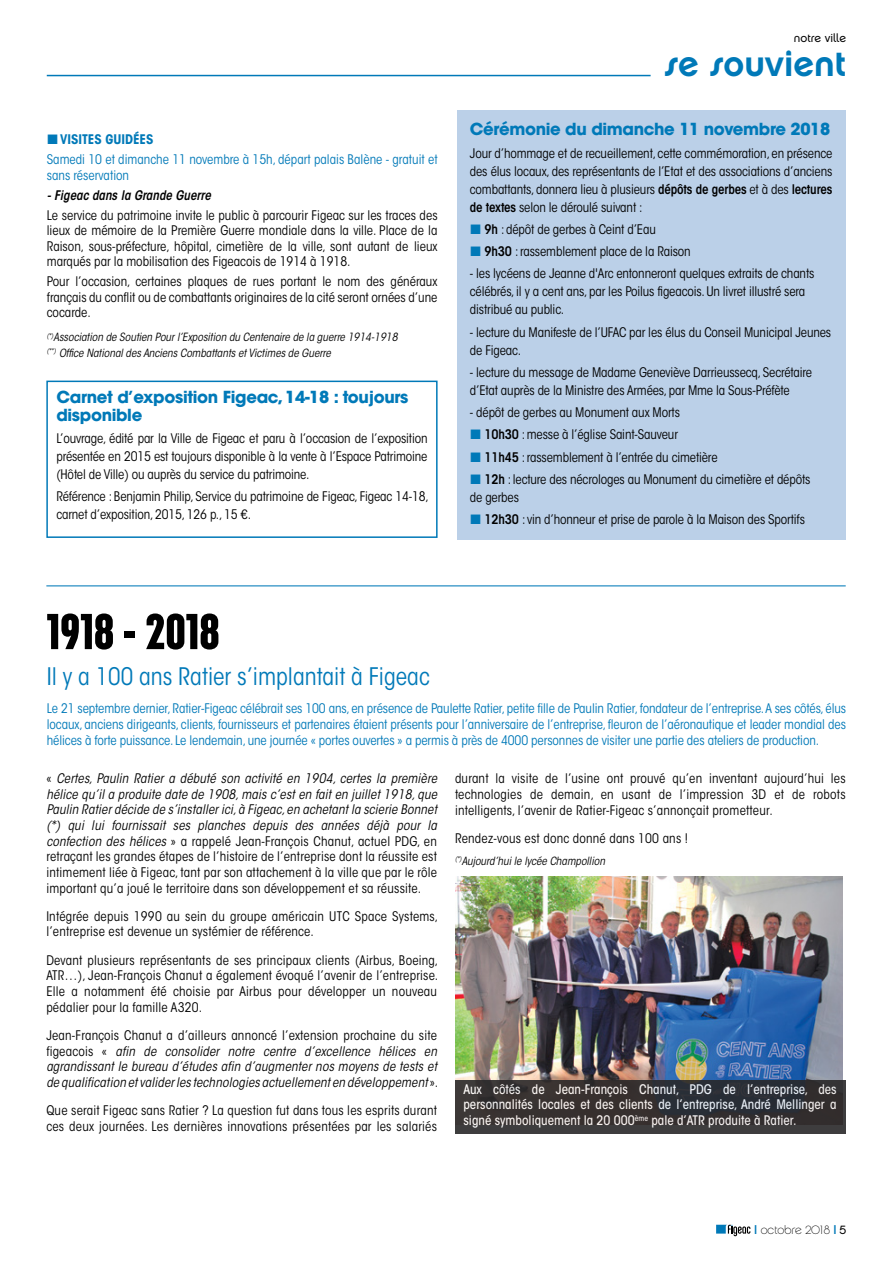
<style>
.page{position:relative;width:893px;height:1263px;background:#fff}
.page>*{position:absolute;margin:0;border:0;box-sizing:border-box;transform-origin:0 0}
.t1{font:54px "Chalet Comprime Hong Kong Seventy";color:#000}
.t2{font:36px "Chalet New York Nineteen Seventy";color:#0079b8}
.t3{font:condensed 24px "ITC Avant Garde Std";color:#0079b8}
.t4{font:700 16.5px/18px "ITC Avant Garde Std";letter-spacing:-.02em;color:#0079b8}
.t5{font:condensed 13.2px/18px "ITC Avant Garde Std";letter-spacing:-.01em;color:#000}
.t6{font:italic condensed 13.2px/15.6px "ITC Avant Garde Std";letter-spacing:.015em;color:#000;text-align:justify}
.t7{font:condensed 13.2px/15.6px "ITC Avant Garde Std";color:#0079b8;text-align:justify}
.t8{font:condensed 13.2px/15.6px "ITC Avant Garde Std";letter-spacing:.015em;color:#000}
.t9{font:500 condensed 13.2px/15.6px "ITC Avant Garde Std";color:#fff;text-align:justify}
.t10{font:italic 600 condensed 13.2px "ITC Avant Garde Std";color:#000}
.t11{font:700 condensed 13.2px "ITC Avant Garde Std";color:#0079b8}
.t12{font:12px "Chalet Paris Nineteen Seventy";color:#000}
.t13{font:11.7px "Chalet London Nineteen Seventy";letter-spacing:-.005em;color:#000}
.t14{font:italic condensed 11.25px/15.6px "ITC Avant Garde Std";color:#000}
.s1{font-weight:600}
.s2{font-style:normal}
.s3{font-family:"ITC Avant Garde Std";font-weight:500;color:#0079b8}
.s4{font-family:"Chalet London Nineteen Seventy"}
</style>
<div class="page">
<svg style="left:716px;top:1225px;width:34px;height:11px"></svg>
<div style="left:46px;top:381px;width:392px;height:157px;border:2px solid #0079b8"></div>
<hr style="left:47px;top:75px;width:604px;height:1px;background:#0079b8">
<img style="left:455px;top:876px;width:387px;height:204px">
<div style="left:455px;top:1080px;width:390px;height:53px;background:linear-gradient(to bottom,#2e2d31,#393535)"></div>
<hr style="left:46px;top:585px;width:800px;height:1px;background:#0079b8">
<div style="left:457px;top:110px;width:388px;height:430px;background:#bbd0e8"></div>
<p class="t13" style="left:794px;top:31px;width:54px">notre ville</p>
<p class="t11" style="left:60px;top:131px;width:95px">VISITES GUIDéES</p>
<p class="t7" style="left:47px;top:152px;width:392px">Samedi 10 et dimanche 11 novembre à 15h, départ palais Balène - gratuit et sans réservation</p>
<p class="t10" style="left:47px;top:187px;width:166px">- Figeac dans la Grande Guerre</p>
<p class="t5" style="left:47px;top:207px;width:392px;line-height:15.6px;text-align:justify">Le service du patrimoine invite le public à parcourir Figeac sur les traces des lieux de mémoire de la Première Guerre mondiale dans la ville. Place de la Raison, sous-préfecture, hôpital, cimetière de la ville, sont autant de lieux marqués par la mobilisation des Figeacois de 1914 à 1918.</p>
<p class="t5" style="left:47px;top:274px;width:392px;line-height:15.6px;text-align:justify">Pour l’occasion, certaines plaques de rues portant le nom des généraux français du conflit ou de combattants originaires de la cité seront ornées d’une cocarde.</p>
<p class="t14" style="left:47px;top:330px;width:352px"><sup>(*)</sup>Association de Soutien Pour l’Exposition du Centenaire de la guerre 1914-1918 <sup>(**)</sup> Office National des Anciens Combattants et Victimes de Guerre</p>
<p class="t4" style="left:56px;top:388px;width:353px">Carnet d’exposition Figeac, 14-18 : toujours disponible</p>
<p class="t5" style="left:56px;top:429px;width:373px;text-align:justify">L’ouvrage, édité par la Ville de Figeac et paru à l’occasion de l’exposition présentée en 2015 est toujours disponible à la vente à l’Espace Patrimoine (Hôtel de Ville) ou auprès du service du patrimoine.</p>
<p class="t5" style="left:56px;top:488px;width:374px">Référence : Benjamin Philip, Service du patrimoine de Figeac, Figeac 14-18, carnet d’exposition, 2015, 126 p., 15 €.</p>
<h2 class="t2" style="left:665px;top:41px;width:183px">se souvient</h2>
<p class="t4" style="left:470px;top:120px;width:362px">Cérémonie du dimanche 11 novembre 2018</p>
<p class="t5" style="left:470px;top:144px;width:364px;text-align:justify">Jour d’hommage et de recueillement, cette commémoration, en présence des élus locaux, des représentants de l’Etat et des associations d’anciens combattants, donnera lieu à plusieurs <span class="s1">dépôts de gerbes</span> et à des <span class="s1">lectures de textes</span> selon le déroulé suivant :</p>
<p class="t5" style="left:484px;top:218px;width:208px;line-height:22.2px"><span class="s1">9h</span> : dépôt de gerbes à Ceint d’Eau<br><span class="s1">9h30</span> : rassemblement place de la Raison</p>
<p class="t5" style="left:470px;top:265px;width:346px">- les lycéens de Jeanne d'Arc entonneront quelques extraits de chants célébrés, il y a cent ans, par les Poilus figeacois. Un livret illustré sera distribué au public.</p>
<p class="t5" style="left:470px;top:323px;width:363px">- lecture du Manifeste de l’UFAC par les élus du Conseil Municipal Jeunes de Figeac.</p>
<p class="t5" style="left:470px;top:363px;width:344px">- lecture du message de Madame Geneviève Darrieussecq, Secrétaire d’Etat auprès de la Ministre des Armées, par Mme la Sous-Préfète</p>
<p class="t5" style="left:484px;top:401px;width:328px;line-height:22.2px;text-indent:-15px">- dépôt de gerbes au Monument aux Morts<br><span class="s1">10h30</span> : messe à l’église Saint-Sauveur<br><span class="s1">11h45</span> : rassemblement à l’entrée du cimetière<br><span class="s1">12h</span> : lecture des nécrologes au Monument du cimetière et dépôts</p>
<p class="t5" style="left:484px;top:486px;width:322px;line-height:22.2px;text-indent:-15px">de gerbes<br><span class="s1">12h30</span> : vin d’honneur et prise de parole à la Maison des Sportifs</p>
<h1 class="t1" style="left:47px;top:600px;width:174px">1918 - 2018</h1>
<h3 class="t3" style="left:47px;top:662px;width:384px">Il y a 100 ans Ratier s’implantait à Figeac</h3>
<p class="t7" style="left:47px;top:701px;width:801px">Le 21 septembre dernier, Ratier-Figeac célébrait ses 100 ans, en présence de Paulette Ratier, petite fille de Paulin Ratier, fondateur de l’entreprise. A ses côtés, élus locaux, anciens dirigeants, clients, fournisseurs et partenaires étaient présents pour l’anniversaire de l’entreprise, fleuron de l’aéronautique et leader mondial des hélices à forte puissance. Le lendemain, une journée « portes ouvertes » a permis à près de 4000 personnes de visiter une partie des ateliers de production.</p>
<p class="t6" style="left:46px;top:771px;width:392px"><span class="s2">«</span> Certes, Paulin Ratier a débuté son activité en 1904, certes la première hélice qu’il a produite date de 1908, mais c’est en fait en juillet 1918, que Paulin Ratier décide de s’installer ici, à Figeac, en achetant la scierie Bonnet (*) qui lui fournissait ses planches depuis des années déjà pour la confection des hélices <span class="s2">» a rappelé Jean-François Chanut, actuel PDG, en retraçant les grandes étapes de l’histoire de l’entreprise dont la réussite est intimement liée à Figeac, tant par son attachement à la ville que par le rôle important qu’a joué le territoire dans son développement et sa réussite.</span></p>
<p class="t8" style="left:46px;top:908px;width:393px">Intégrée depuis 1990 au sein du groupe américain UTC Space Systems, l’entreprise est devenue un systémier de référence.</p>
<p class="t5" style="left:46px;top:952px;width:393px;line-height:15.6px;text-align:justify">Devant plusieurs représentants de ses principaux clients (Airbus, Boeing, ATR…), Jean-François Chanut a également évoqué l’avenir de l’entreprise.<br>Elle a notamment été choisie par Airbus pour développer un nouveau pédalier pour la famille A320.</p>
<p class="t6" style="left:46px;top:1028px;width:393px"><span class="s2">Jean-François Chanut a d’ailleurs annoncé l’extension prochaine du site figeacois «</span> afin de consolider notre centre d’excellence hélices en agrandissant le bureau d’études afin d’augmenter nos moyens de tests et de qualification et valider les technologies actuellement en développement <span class="s2">».</span></p>
<p class="t8" style="left:46px;top:1103px;width:392px">Que serait Figeac sans Ratier ? La question fut dans tous les esprits durant ces deux journées. Les dernières innovations présentées par les salariés</p>
<p class="t5" style="left:455px;top:771px;width:392px;line-height:15.6px;text-align:justify">durant la visite de l’usine ont prouvé qu’en inventant aujourd’hui les technologies de demain, en usant de l’impression 3D et de robots intelligents, l’avenir de Ratier-Figeac s’annonçait prometteur.</p>
<p class="t8" style="left:455px;top:830px;width:235px">Rendez-vous est donc donné dans 100 ans !</p>
<p class="t14" style="left:455px;top:853px;width:151px"><sup>(*)</sup>Aujourd’hui le lycée Champollion</p>
<p class="t9" style="left:463px;top:1081px;width:375px">Aux côtés de Jean-François Chanut, PDG de l’entreprise, des personnalités locales et des clients de l’entreprise, André Mellinger a signé symboliquement la 20 000<sup>ème</sup> pale d’ATR produite à Ratier.</p>
<p class="t12" style="left:754px;top:1222px;width:94px"><span class="s3">I</span> octobre 2018 <span class="s3">I</span> <span class="s4">5</span></p>
</div>
